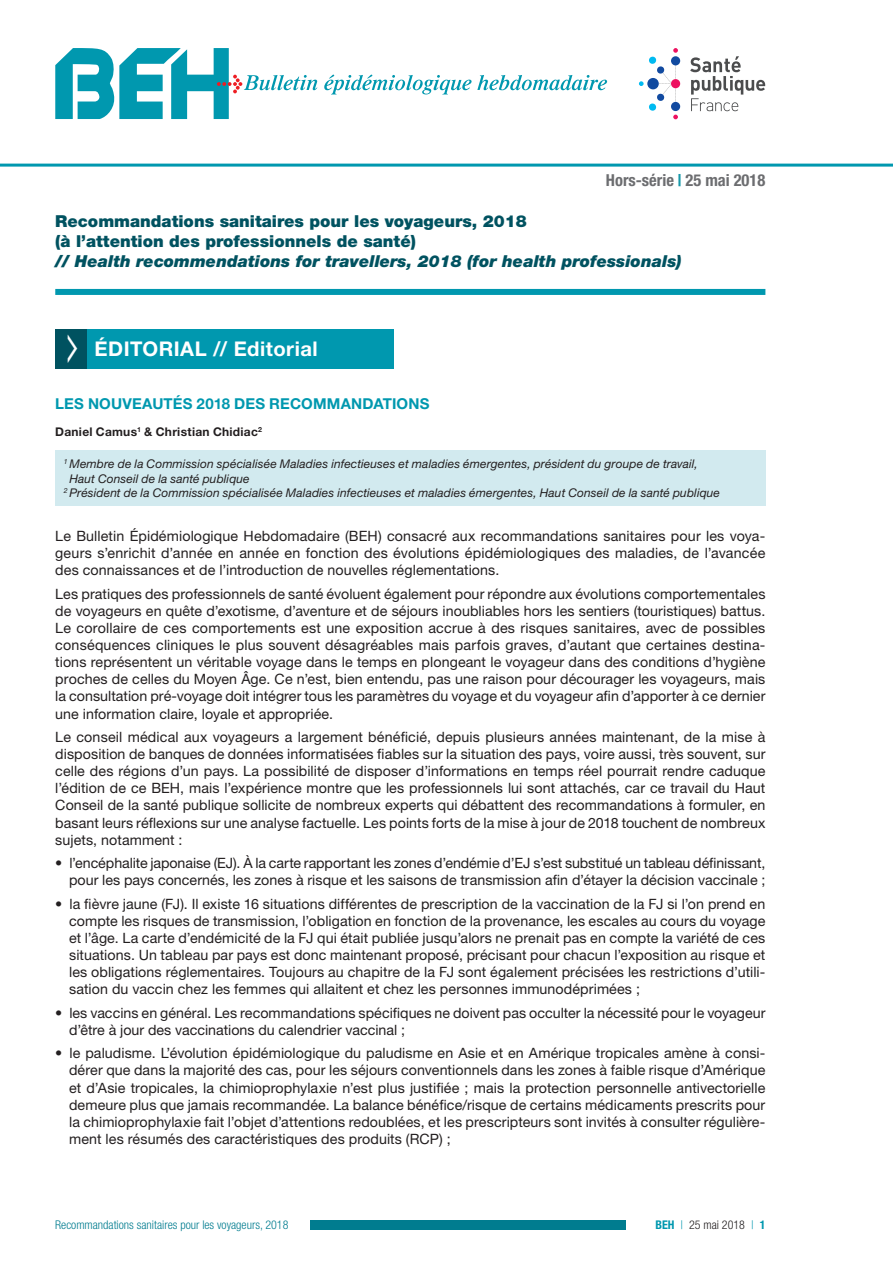
<style>
.page{position:relative;width:893px;height:1263px;background:#fff}
.page>*{position:absolute;margin:0;border:0;box-sizing:border-box;transform-origin:0 0}
.t1{font:700 20.25px "Helvetica Neue LT Std";letter-spacing:.025em;color:#fff}
.t2{font:900 16.5px/19.8px "Helvetica Neue";color:#005260}
.t3{font:italic 900 16.5px "Helvetica Neue";color:#005260}
.t4{font:700 condensed 16.5px "Helvetica Neue LT Std";color:#6c6d70}
.t5{font:700 15px "Helvetica Neue";letter-spacing:.01em;color:#0098af}
.t6{font:14.25px/17.1px "Helvetica Neue LT Std";letter-spacing:.005em;color:#231f20;text-align:justify}
.t7{font:italic 12px "Helvetica Neue LT Std";letter-spacing:.01em;color:#231f20}
.t8{font:300 condensed 12px "Helvetica Neue LT Std";color:#007c8f}
.t9{font:700 12px "Helvetica Neue";letter-spacing:.025em;color:#231f20}
.t10{font:300 condensed 12px "Helvetica Neue LT Std";color:#231f20}
.s1{color:#1698a9}
.s2{font-weight:700;color:#0098af}
.s3{color:#0098af}
</style>
<div class="page">
<div style="left:310px;top:1220px;width:316px;height:10px;background:#007c8f"></div>
<svg style="left:55px;top:48px;width:552px;height:71px"></svg>
<hr style="left:0;top:164px;width:893px;height:3px;background:#0098af">
<svg style="left:671px;top:102px;width:9px;height:9px"></svg>
<div style="left:671px;top:56px;width:9px;height:9px;background:#114aa0;border-radius:50%"></div>
<div style="left:671px;top:79px;width:9px;height:9px;background:#ed1160;border-radius:50%"></div>
<svg style="left:639px;top:48px;width:39px;height:71px"></svg>
<svg style="left:690px;top:56px;width:75px;height:55px"></svg>
<div style="left:87px;top:329px;width:306px;height:40px;background:#0098af"></div>
<div style="left:55px;top:289px;width:710px;height:6px;background:#0098af"></div>
<div style="left:55px;top:450px;width:710px;height:56px;background:#d2eaef"></div>
<div style="left:55px;top:329px;width:32px;height:40px;background:#005260"></div>
<p class="t4" style="left:606px;top:170px;width:161px">Hors-série <span class="s1">|</span> 25 mai 2018</p>
<p class="t2" style="left:55px;top:211px;width:473px">Recommandations sanitaires pour les voyageurs, 2018 (à l’attention des professionnels de santé)</p>
<p class="t3" style="left:55px;top:251px;width:628px">// Health recommendations for travellers, 2018 (for health professionals)</p>
<h1 class="t1" style="left:95px;top:336px;width:225px">ÉDITORIAL // Editorial</h1>
<p class="t5" style="left:55px;top:394px;width:376px">LES NOUVEAUTÉS 2018 DES RECOMMANDATIONS</p>
<p class="t9" style="left:55px;top:424px;width:208px">Daniel Camus<sup>1</sup> &amp; Christian Chidiac<sup>2</sup></p>
<p class="t7" style="left:64px;top:457px;width:636px"><sup>1</sup> Membre de la Commission spécialisée Maladies infectieuses et maladies émergentes, président du groupe de travail,</p>
<p class="t7" style="left:69px;top:471px;width:182px">Haut Conseil de la santé publique</p>
<p class="t7" style="left:64px;top:486px;width:658px"><sup>2</sup> Président de la Commission spécialisée Maladies infectieuses et maladies émergentes, Haut Conseil de la santé publique</p>
<p class="t6" style="left:55px;top:527px;width:712px">Le Bulletin Épidémiologique Hebdomadaire (BEH) consacré aux recommandations sanitaires pour les voya&shy;geurs s’enrichit d’année en année en fonction des évolutions épidémiologiques des maladies, de l’avancée des connaissances et de l’introduction de nouvelles réglementations.</p>
<p class="t6" style="left:55px;top:585px;width:712px">Les pratiques des professionnels de santé évoluent également pour répondre aux évolutions comportementales de voyageurs en quête d’exotisme, d’aventure et de séjours inoubliables hors les sentiers (touristiques) battus.<br>Le corollaire de ces comportements est une exposition accrue à des risques sanitaires, avec de possibles conséquences cliniques le plus souvent désagréables mais parfois graves, d’autant que certaines destina&shy;tions représentent un véritable voyage dans le temps en plongeant le voyageur dans des conditions d’hygiène proches de celles du Moyen Âge. Ce n’est, bien entendu, pas une raison pour décourager les voyageurs, mais la consultation pré-voyage doit intégrer tous les paramètres du voyage et du voyageur afin d’apporter à ce dernier une information claire, loyale et appropriée.</p>
<p class="t6" style="left:55px;top:728px;width:712px">Le conseil médical aux voyageurs a largement bénéficié, depuis plusieurs années maintenant, de la mise à disposition de banques de données informatisées fiables sur la situation des pays, voire aussi, très souvent, sur celle des régions d’un pays. La possibilité de disposer d’informations en temps réel pourrait rendre caduque l’édition de ce BEH, mais l’expérience montre que les professionnels lui sont attachés, car ce travail du Haut Conseil de la santé publique sollicite de nombreux experts qui débattent des recommandations à formuler, en basant leurs réflexions sur une analyse factuelle. Les points forts de la mise à jour de 2018 touchent de nombreux sujets, notamment :</p>
<p class="t6" style="left:55px;top:854px;width:712px;text-align:right">• l’encéphalite japonaise (EJ). À la carte rapportant les zones d’endémie d’EJ s’est substitué un tableau définissant, pour les pays concernés, les zones à risque et les saisons de transmission afin d’étayer la décision vaccinale ;</p>
<p class="t6" style="left:69px;top:895px;width:698px;text-indent:-14px">• la fièvre jaune (FJ). Il existe 16 situations différentes de prescription de la vaccination de la FJ si l’on prend en compte les risques de transmission, l’obligation en fonction de la provenance, les escales au cours du voyage et l’âge. La carte d’endémicité de la FJ qui était publiée jusqu’alors ne prenait pas en compte la variété de ces situations. Un tableau par pays est donc maintenant proposé, précisant pour chacun l’exposition au risque et les obligations réglementaires. Toujours au chapitre de la FJ sont également précisées les restrictions d’utili&shy;sation du vaccin chez les femmes qui allaitent et chez les personnes immunodéprimées ;</p>
<p class="t6" style="left:69px;top:1004px;width:698px;text-indent:-14px">• les vaccins en général. Les recommandations spécifiques ne doivent pas occulter la nécessité pour le voyageur d’être à jour des vaccinations du calendrier vaccinal ;</p>
<p class="t6" style="left:69px;top:1044px;width:698px;text-indent:-14px">• le paludisme. L’évolution épidémiologique du paludisme en Asie et en Amérique tropicales amène à consi&shy;dérer que dans la majorité des cas, pour les séjours conventionnels dans les zones à faible risque d’Amérique et d’Asie tropicales, la chimioprophylaxie n’est plus justifiée ; mais la protection personnelle antivectorielle demeure plus que jamais recommandée. La balance bénéfice/risque de certains médicaments prescrits pour la chimioprophylaxie fait l’objet d’attentions redoublées, et les prescripteurs sont invités à consulter régulière&shy;ment les résumés des caractéristiques des produits (RCP) ;</p>
<p class="t8" style="left:55px;top:1218px;width:235px">Recommandations sanitaires pour les voyageurs, 2018</p>
<p class="t10" style="left:655px;top:1218px;width:112px"><span class="s2">BEH</span> <span class="s3">|</span> 25 mai 2018 <span class="s3">|</span> <span class="s2">1</span></p>
</div>
